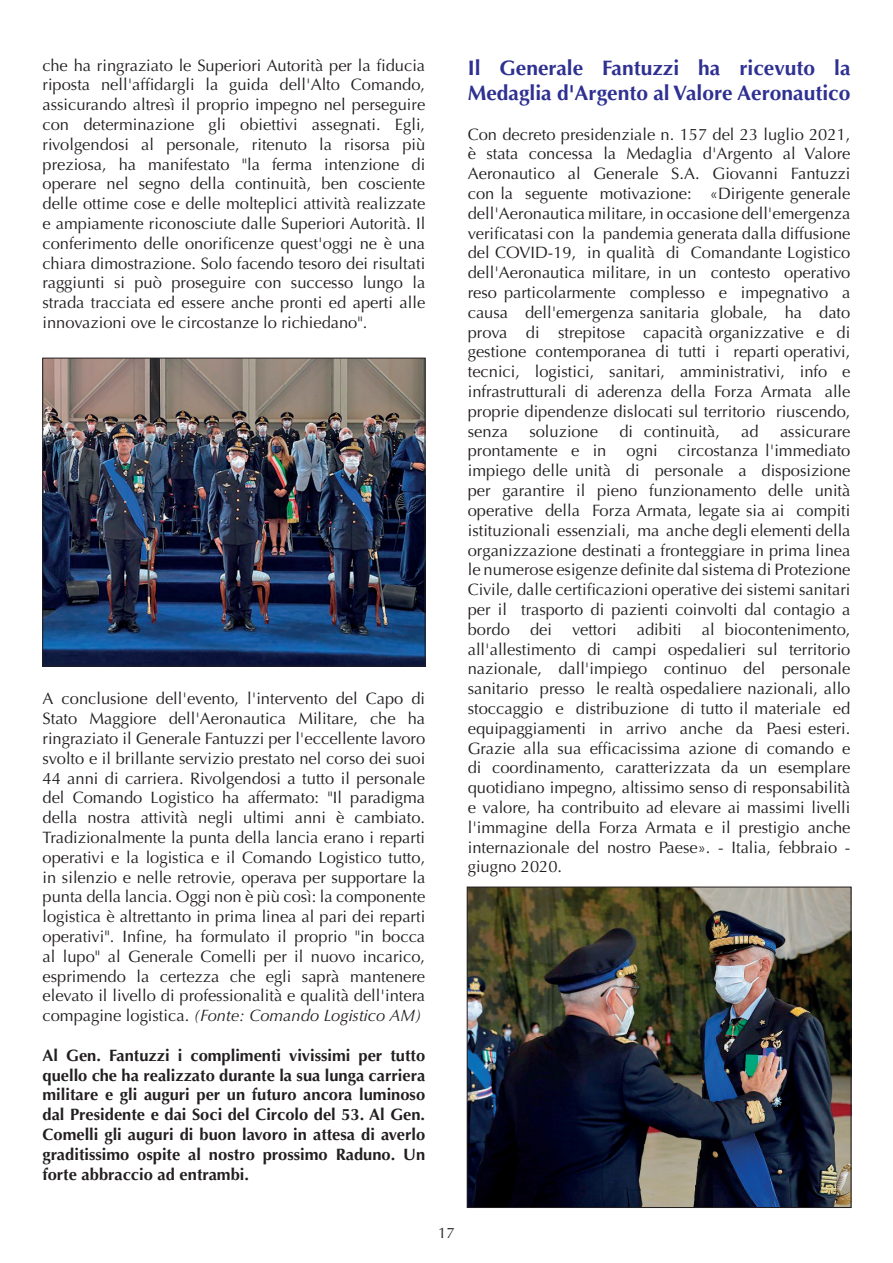
<style>
.page{position:relative;width:893px;height:1263px;background:#fff}
.page>*{position:absolute;margin:0;border:0;box-sizing:border-box;transform-origin:0 0}
.t1{font:700 21px/25.2px "Optima";color:#2e3092}
.t2{font:16.5px/19.8px "Optima";color:#231f20;text-align:justify}
.t3{font:700 16.5px/19.8px "Optima";color:#231f20;text-align:justify}
.t4{font:15px "Optima";color:#231f20}
.s1{font-style:italic}
</style>
<div class="page">
<img style="left:45px;top:360px;width:378px;height:304px">
<div style="left:43px;top:358px;width:382px;height:308px;border:1px solid #231f20"></div>
<img style="left:469px;top:889px;width:380px;height:317px">
<div style="left:467px;top:887px;width:384px;height:321px;border:1px solid #231f20"></div>
<p class="t2" style="left:43px;top:55px;width:384px">che ha ringraziato le Superiori Autorità per la fiducia riposta nell'affidargli la guida dell'Alto Comando, assicurando altresì il proprio impegno nel perseguire con determinazione gli obiettivi assegnati. Egli, rivolgendosi al personale, ritenuto la risorsa più preziosa, ha manifestato "la ferma intenzione di operare nel segno della continuità, ben cosciente delle ottime cose e delle molteplici attività realizzate e ampiamente riconosciute dalle Superiori Autorità. Il conferimento delle onorificenze quest'oggi ne è una chiara dimostrazione. Solo facendo tesoro dei risultati raggiunti si può proseguire con successo lungo la strada tracciata ed essere anche pronti ed aperti alle innovazioni ove le circostanze lo richiedano".</p>
<p class="t2" style="left:43px;top:689px;width:384px">A conclusione dell'evento, l'intervento del Capo di Stato Maggiore dell'Aeronautica Militare, che ha ringraziato il Generale Fantuzzi per l'eccellente lavoro svolto e il brillante servizio prestato nel corso dei suoi 44 anni di carriera. Rivolgendosi a tutto il personale del Comando Logistico ha affermato: "Il paradigma della nostra attività negli ultimi anni è cambiato.<br>Tradizionalmente la punta della lancia erano i reparti operativi e la logistica e il Comando Logistico tutto, in silenzio e nelle retrovie, operava per supportare la punta della lancia. Oggi non è più così: la componente logistica è altrettanto in prima linea al pari dei reparti operativi". Infine, ha formulato il proprio "in bocca al lupo" al Generale Comelli per il nuovo incarico, esprimendo la certezza che egli saprà mantenere elevato il livello di professionalità e qualità dell'intera compagine logistica. <span class="s1">(Fonte: Comando Logistico AM)</span></p>
<p class="t3" style="left:43px;top:1045px;width:384px">Al Gen. Fantuzzi i complimenti vivissimi per tutto quello che ha realizzato durante la sua lunga carriera militare e gli auguri per un futuro ancora luminoso dal Presidente e dai Soci del Circolo del 53. Al Gen.<br>Comelli gli auguri di buon lavoro in attesa di averlo graditissimo ospite al nostro prossimo Raduno. Un forte abbraccio ad entrambi.</p>
<p class="t1" style="left:468px;top:55px;width:384px">Il Generale Fantuzzi ha ricevuto la<br>Medaglia d'Argento al Valore Aeronautico</p>
<p class="t2" style="left:468px;top:124px;width:384px">Con decreto presidenziale n. 157 del 23 luglio 2021, è stata concessa la Medaglia d'Argento al Valore Aeronautico al Generale S.A. Giovanni Fantuzzi con la seguente motivazione: «Dirigente generale dell'Aeronautica militare, in occasione dell'emergenza verificatasi con la pandemia generata dalla diffusione del COVID-19, in qualità di Comandante Logistico dell'Aeronautica militare, in un contesto operativo reso particolarmente complesso e impegnativo a causa dell'emergenza sanitaria globale, ha dato prova di strepitose capacità organizzative e di gestione contemporanea di tutti i reparti operativi, tecnici, logistici, sanitari, amministrativi, info e infrastrutturali di aderenza della Forza Armata alle proprie dipendenze dislocati sul territorio riuscendo, senza</p>
<p class="t2" style="left:529px;top:421px;width:70px">soluzione</p>
<p class="t2" style="left:619px;top:421px;width:102px">di continuità,</p>
<p class="t2" style="left:741px;top:421px;width:19px">ad</p>
<p class="t2" style="left:468px;top:421px;width:384px;text-indent:312px">assicurare prontamente e in ogni circostanza l'immediato impiego delle unità di personale a disposizione per garantire il pieno funzionamento delle unità operative della Forza Armata, legate sia ai compiti istituzionali essenziali, ma anche degli elementi della organizzazione destinati a fronteggiare in prima linea le numerose esigenze definite dal sistema di Protezione Civile, dalle certificazioni operative dei sistemi sanitari per il trasporto di pazienti coinvolti dal contagio a bordo dei vettori adibiti al biocontenimento, all'allestimento di campi ospedalieri sul territorio nazionale, dall'impiego continuo del personale sanitario presso le realtà ospedaliere nazionali, allo stoccaggio e distribuzione di tutto il materiale ed equipaggiamenti in arrivo anche da Paesi esteri.<br>Grazie alla sua efficacissima azione di comando e di coordinamento, caratterizzata da un esemplare quotidiano impegno, altissimo senso di responsabilità e valore, ha contribuito ad elevare ai massimi livelli l'immagine della Forza Armata e il prestigio anche internazionale del nostro Paese». - Italia, febbraio - giugno 2020.</p>
<p class="t4" style="left:438px;top:1224px;width:18px">17</p>
</div>
